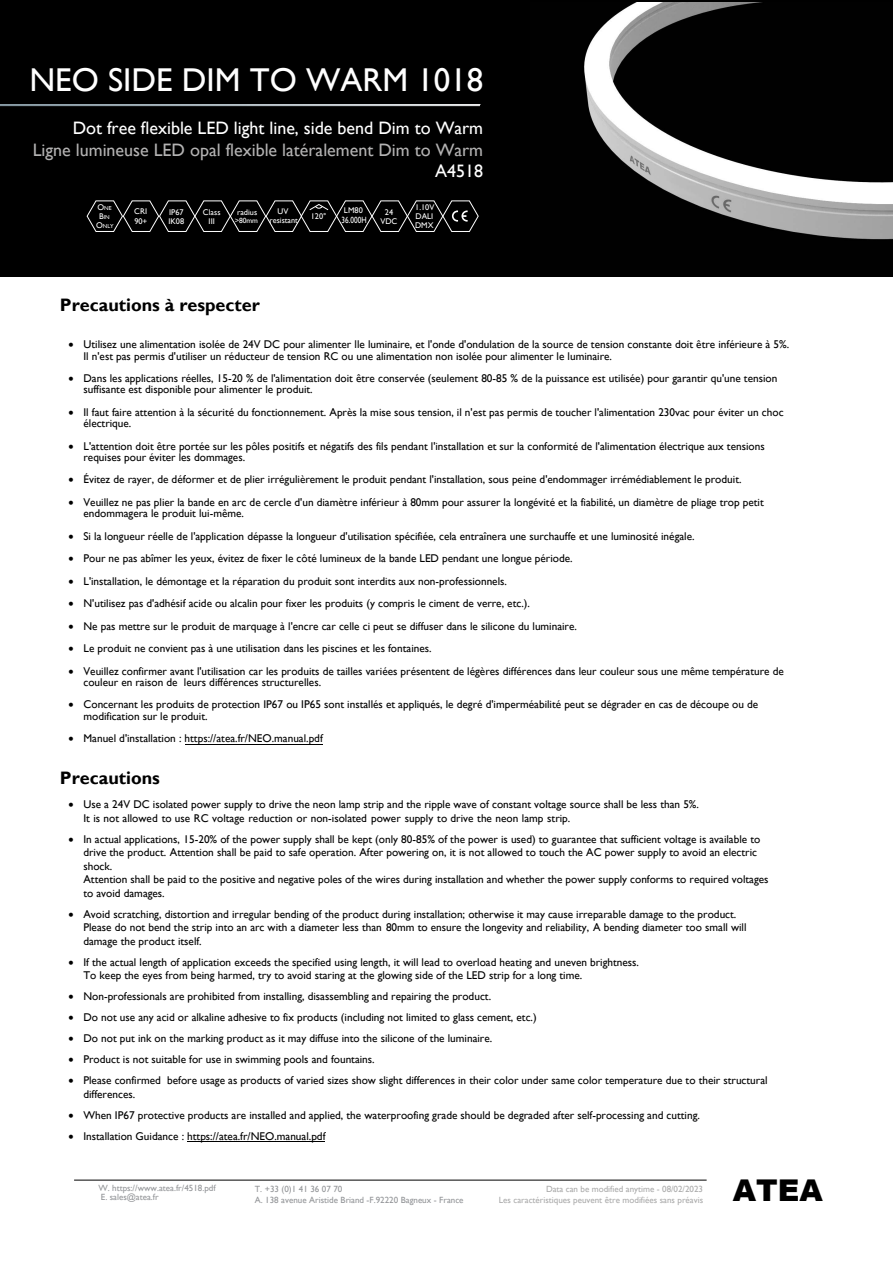
<style>
.page{position:relative;width:893px;height:1263px;background:#fff}
.page>*{position:absolute;margin:0;border:0;box-sizing:border-box;transform-origin:0 0}
.t1{font:33px "Gill Sans";color:#fff}
.t2{font:900 30px "Arial";color:#000}
.t3{font:18px "Gill Sans";color:#fff}
.t4{font:18px "Gill Sans";color:#b3b2b2}
.t5{font:700 18px "Gill Sans";color:#000}
.t6{font:11.25px/13.5px "Gill Sans";color:#000}
.t7{font:9px/9.6px "Gill Sans";color:#939598}
.t8{font:9px/10.8px "Gill Sans";color:#aaa;text-align:right}
.t9{font:9px "Gill Sans";letter-spacing:.02em;color:#fff;scale:.8 1}
.t10{font:8.25px/9px "Gill Sans";color:#fff;text-align:center}
.t11{font:8.25px/9.4px "Gill Sans";color:#fff}
.t12{font:7.5px "Gill Sans";color:#fff}
.t13{font:5.7px/9px "Gill Sans";color:#fff;text-align:center}
.s1{font-size:8.25px}
.s2{font-style:inherit}
</style>
<div class="page">
<div style="left:0;top:0;width:893px;height:276px;background:#000"></div>
<hr style="left:0;top:104px;width:480px;height:1px;background:#fff">
<hr style="left:0;top:105px;width:480px;height:1px;background:#fff">
<svg style="left:86px;top:200px;width:393px;height:32px"></svg>
<img style="left:584px;top:2px;width:308px;height:238px">
<hr style="left:74px;top:1180px;width:633px;height:1px;background:#000">
<hr style="left:185px;top:744px;width:137px;height:1px;background:#000">
<hr style="left:188px;top:1141px;width:137px;height:1px;background:#000">
<h1 class="t1" style="left:29px;top:61px;width:455px">NEO SIDE DIM TO WARM 1018</h1>
<h3 class="t3" style="left:73px;top:118px;width:412px">Dot free flexible LED light line, side bend Dim to Warm</h3>
<h3 class="t4" style="left:33px;top:139px;width:452px">Ligne lumineuse LED opal flexible latéralement Dim to Warm</h3>
<h3 class="t3" style="left:435px;top:161px;width:50px">A4518</h3>
<p class="t10" style="left:237px;top:207px;width:22px">radius</p>
<p class="t12" style="left:235px;top:216px;width:25px">&gt;80mm</p>
<p class="t10" style="left:380px;top:207px;width:19px">24<br>VDC</p>
<p class="t10" style="left:168px;top:207px;width:17px;text-align:left">IP67<br>IK08</p>
<p class="t10" style="left:203px;top:207px;width:19px">Class<br>III</p>
<p class="t10" style="left:415px;top:203px;width:21px;text-align:left">1.10V<br>DALI<br>DMX</p>
<p class="t13" style="left:96px;top:204px;width:19px"><span class="s1">O</span>NE<br><span class="s1">B</span>IN<br><span class="s1">O</span>NLY</p>
<p class="t11" style="left:134px;top:207px;width:15px">CRI<br>9<span class="s2">0</span>+</p>
<p class="t10" style="left:344px;top:206px;width:21px">LM80</p>
<p class="t9" style="left:342px;top:215px;width:33px">36.000H</p>
<p class="t10" style="left:270px;top:206px;width:30px">UV resistant</p>
<p class="t10" style="left:311px;top:212px;width:17px">120°</p>
<h3 class="t5" style="left:60px;top:294px;width:201px">Precautions à respecter</h3>
<p class="t6" style="left:83px;top:339px;width:707px;line-height:11.2px;text-indent:-15px">• Utilisez une alimentation isolée de 24V DC pour alimenter lle luminaire, et l'onde d'ondulation de la source de tension constante doit être inférieure à 5%.<br>Il n'est pas permis d'utiliser un réducteur de tension RC ou une alimentation non isolée pour alimenter le luminaire.</p>
<p class="t6" style="left:83px;top:373px;width:695px;line-height:11.2px;text-indent:-15px">• Dans les applications réelles, 15-20 % de l'alimentation doit être conservée (seulement 80-85 % de la puissance est utilisée) pour garantir qu'une tension suffisante est disponible pour alimenter le produit.</p>
<p class="t6" style="left:83px;top:407px;width:702px;line-height:11.2px;text-indent:-15px">• Il faut faire attention à la sécurité du fonctionnement. Après la mise sous tension, il n'est pas permis de toucher l'alimentation 230vac pour éviter un choc électrique.</p>
<p class="t6" style="left:83px;top:440px;width:683px;line-height:11.2px;text-indent:-15px">• L'attention doit être portée sur les pôles positifs et négatifs des fils pendant l'installation et sur la conformité de l'alimentation électrique aux tensions requises pour éviter les dommages.</p>
<p class="t6" style="left:68px;top:473px;width:675px">• Évitez de rayer, de déformer et de plier irrégulièrement le produit pendant l'installation, sous peine d'endommager irrémédiablement le produit.</p>
<p class="t6" style="left:83px;top:497px;width:682px;line-height:11.2px;text-indent:-15px">• Veuillez ne pas plier la bande en arc de cercle d'un diamètre inférieur à 80mm pour assurer la longévité et la fiabilité, un diamètre de pliage trop petit endommagera le produit lui-même.</p>
<p class="t6" style="left:68px;top:529px;width:628px">• Si la longueur réelle de l'application dépasse la longueur d'utilisation spécifiée, cela entraînera une surchauffe et une luminosité inégale.</p>
<p class="t6" style="left:68px;top:552px;width:506px">• Pour ne pas abîmer les yeux, évitez de fixer le côté lumineux de la bande LED pendant une longue période.</p>
<p class="t6" style="left:68px;top:574px;width:440px">• L'installation, le démontage et la réparation du produit sont interdits aux non-professionnels.</p>
<p class="t6" style="left:68px;top:597px;width:463px">• N'utilisez pas d'adhésif acide ou alcalin pour fixer les produits (y compris le ciment de verre, etc.).</p>
<p class="t6" style="left:68px;top:619px;width:510px">• Ne pas mettre sur le produit de marquage à l'encre car celle ci peut se diffuser dans le silicone du luminaire.</p>
<p class="t6" style="left:68px;top:642px;width:365px">• Le produit ne convient pas à une utilisation dans les piscines et les fontaines.</p>
<p class="t6" style="left:83px;top:665px;width:702px;line-height:11.2px;text-indent:-15px">• Veuillez confirmer avant l'utilisation car les produits de tailles variées présentent de légères différences dans leur couleur sous une même température de couleur en raison de leurs différences structurelles.</p>
<p class="t6" style="left:83px;top:699px;width:676px;line-height:11.2px;text-indent:-15px">• Concernant les produits de protection IP67 ou IP65 sont installés et appliqués, le degré d'imperméabilité peut se dégrader en cas de découpe ou de modification sur le produit.</p>
<p class="t6" style="left:68px;top:732px;width:256px">• Manuel d'installation : https://atea.fr/NEO.manual.pdf</p>
<h3 class="t5" style="left:60px;top:767px;width:101px">Precautions</h3>
<p class="t6" style="left:83px;top:798px;width:617px;text-indent:-15px">• Use a 24V DC isolated power supply to drive the neon lamp strip and the ripple wave of constant voltage source shall be less than 5%.<br>It is not allowed to use RC voltage reduction or non-isolated power supply to drive the neon lamp strip.</p>
<p class="t6" style="left:83px;top:832px;width:687px;text-indent:-15px">• In actual applications, 15-20% of the power supply shall be kept (only 80-85% of the power is used) to guarantee that sufficient voltage is available to drive the product. Attention shall be paid to safe operation. After powering on, it is not allowed to touch the AC power supply to avoid an electric shock.<br>Attention shall be paid to the positive and negative poles of the wires during installation and whether the power supply conforms to required voltages to avoid damages.</p>
<p class="t6" style="left:83px;top:907px;width:665px;text-indent:-15px">• Avoid scratching, distortion and irregular bending of the product during installation; otherwise it may cause irreparable damage to the product.<br>Please do not bend the strip into an arc with a diameter less than 80mm to ensure the longevity and reliability, A bending diameter too small will damage the product itself.</p>
<p class="t6" style="left:83px;top:955px;width:557px;text-indent:-15px">• If the actual length of application exceeds the specified using length, it will lead to overload heating and uneven brightness.<br>To keep the eyes from being harmed, try to avoid staring at the glowing side of the LED strip for a long time.</p>
<p class="t6" style="left:68px;top:990px;width:424px">• Non-professionals are prohibited from installing, disassembling and repairing the product.</p>
<p class="t6" style="left:68px;top:1011px;width:470px">• Do not use any acid or alkaline adhesive to fix products (including not limited to glass cement, etc.)</p>
<p class="t6" style="left:68px;top:1032px;width:425px">• Do not put ink on the marking product as it may diffuse into the silicone of the luminaire.</p>
<p class="t6" style="left:68px;top:1053px;width:308px">• Product is not suitable for use in swimming pools and fountains.</p>
<p class="t6" style="left:83px;top:1074px;width:686px;text-indent:-15px">• Please confirmed before usage as products of varied sizes show slight differences in their color under same color temperature due to their structural differences.</p>
<p class="t6" style="left:68px;top:1108px;width:633px">• When IP67 protective products are installed and applied, the waterproofing grade should be degraded after self-processing and cutting.</p>
<p class="t6" style="left:68px;top:1129px;width:259px">• Installation Guidance : https://atea.fr/NEO.manual.pdf</p>
<p class="t7" style="left:98px;top:1183px;width:119px">W. https://www.atea.fr/4518.pdf<br>E. sales@atea.fr</p>
<p class="t7" style="left:255px;top:1183px;width:210px;line-height:10.8px">T. +33 (0)1 41 36 07 70<br>A. 138 avenue Aristide Briand -F.92220 Bagneux - France</p>
<h2 class="t2" style="left:733px;top:1169px;width:92px">ATEA</h2>
<p class="t8" style="left:499px;top:1183px;width:206px">Data can be modified anytime - 08/02/2023<br>Les caractéristiques peuvent être modifiées sans préavis</p>
</div>
